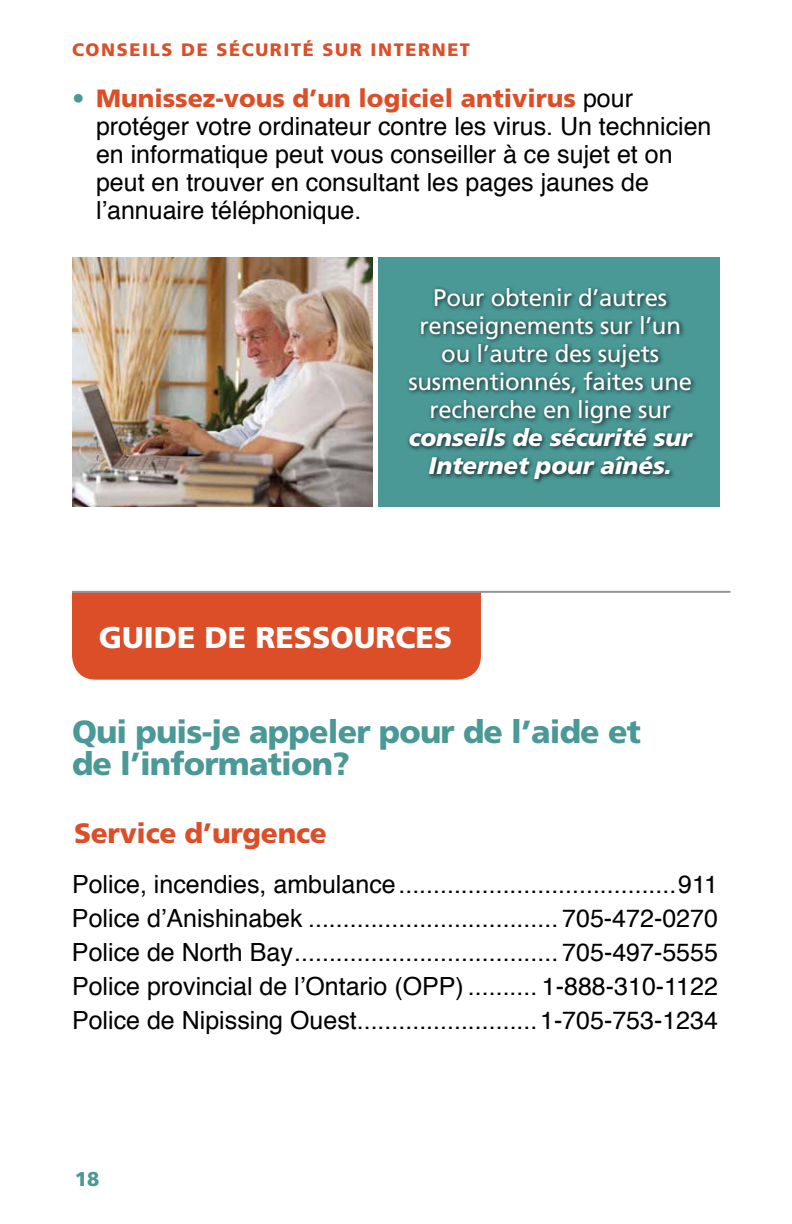
<style>
.page{position:relative;width:792px;height:1224px;background:#fff}
.page>*{position:absolute;margin:0;border:0;box-sizing:border-box;transform-origin:0 0}
.t1{font:900 32px/32px "Frutiger";letter-spacing:-.025em;color:#4a9997}
.t2{font:900 30px "Frutiger";color:#fff}
.t3{font:900 28px "Frutiger";letter-spacing:-.01em;color:#dc4e28}
.t4{font:25px/34px "Helvetica";color:#000;text-align:justify}
.t5{font:900 25px "Frutiger";color:#dc4e28}
.t6{font:24px/28px "Frutiger";letter-spacing:-.01em;color:#fff;text-align:center}
.t7{font:italic 900 24px/28px "Frutiger";letter-spacing:-.01em;color:#fff;text-align:center}
.t8{font:900 20px "Frutiger";color:#4a9997}
.t9{font:900 18px "Frutiger";letter-spacing:.09em;color:#dc4e28}
.s1{font-weight:400;color:#4a9997}
.s2{font-family:"Helvetica";font-weight:400;color:#000}
</style>
<div class="page">
<div style="left:72px;top:553px;width:409px;height:127px;background:#dc4e28;border-radius:24px"></div>
<div style="left:0;top:507px;width:701px;height:85px;background:#fff"></div>
<div style="left:378px;top:258px;width:342px;height:249px;background:#4a9997"></div>
<img style="left:72px;top:258px;width:300px;height:249px">
<div style="left:407px;top:286px;width:292px;height:199px;background:#000;opacity:.75"></div>
<hr style="left:72px;top:591px;width:658px;height:2px;background:#939598">
<p class="t9" style="left:72px;top:39px;width:335px">CONSEILS DE SÉCURITÉ SUR INTER</p>
<p class="t9" style="left:432px;top:39px;width:28px">NET</p>
<p class="t5" style="left:72px;top:83px;width:563px"><span class="s1">•</span> Munissez-vous d’un logiciel antivirus <span class="s2">pour</span></p>
<p class="t4" style="left:96px;top:113px;width:617px;line-height:28px;text-align:left">protéger votre ordinateur contre les virus. Un technicien en informatique peut vous conseiller à ce sujet et on peut en trouver en consultant les pages jaunes de l’annuaire téléphonique.</p>
<p class="t6" style="left:408px;top:284px;width:285px">Pour obtenir d’autres renseignements sur l’un ou l’autre des sujets susmentionnés, faites une recherche en ligne sur</p>
<p class="t7" style="left:409px;top:424px;width:285px">conseils de sécurité sur<br>Internet pour aînés.</p>
<p class="t2" style="left:99px;top:619px;width:42px">Guid</p>
<p class="t2" style="left:177px;top:619px;width:273px">e de ressources</p>
<p class="t1" style="left:72px;top:716px;width:570px">Qui puis-je appeler pour de l’aide et de l’information?</p>
<p class="t3" style="left:74px;top:817px;width:255px">Service d’urgence</p>
<p class="t4" style="left:72px;top:868px;width:648px">Police, incendies, ambulance........................................911<br>Police d’Anishinabek .................................... 705-472-0270<br>Police de North Bay...................................... 705-497-5555<br>Police provincial de l’Ontario (OPP) .......... 1-888-310-1122<br>Police de Nipissing Ouest..........................1-705-753-1234</p>
<p class="t8" style="left:75px;top:1167px;width:26px">18</p>
</div>
